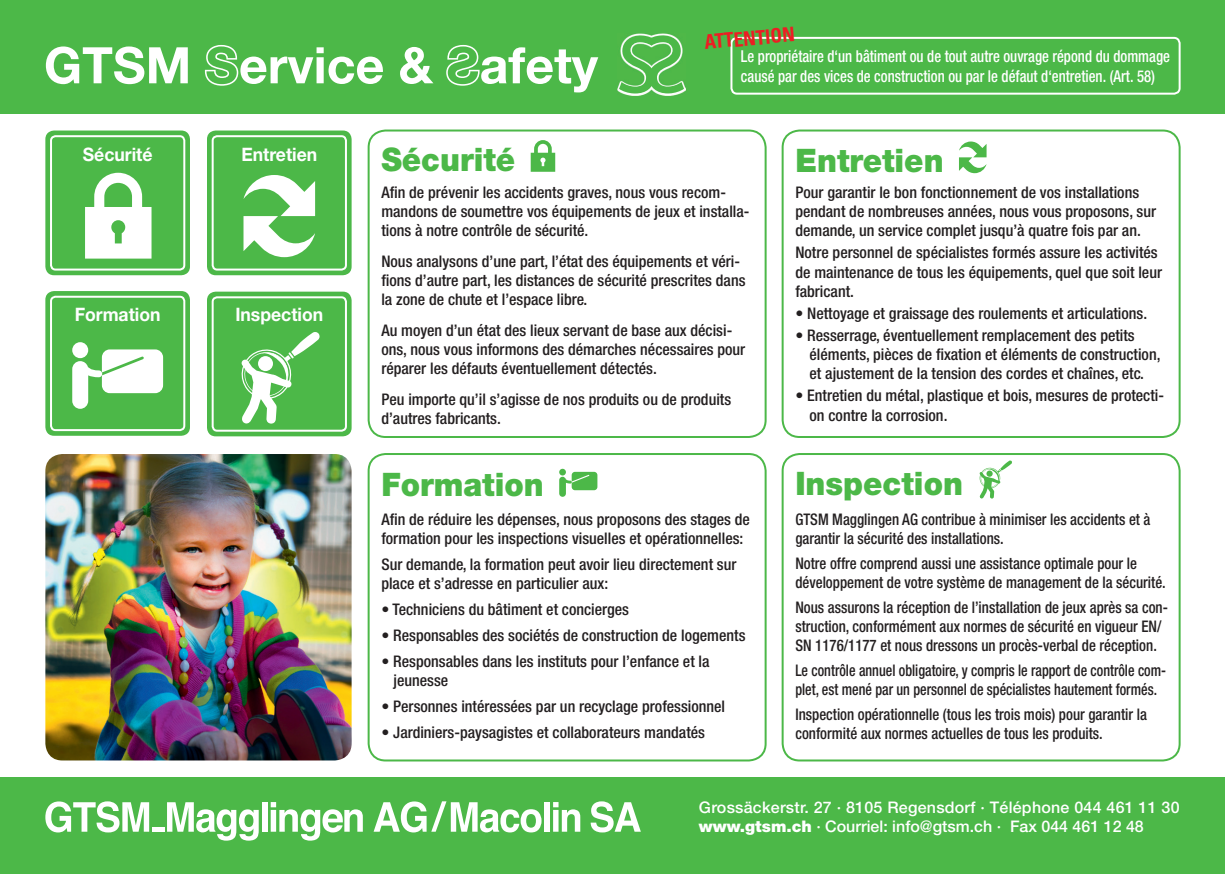
<style>
.page{position:relative;width:1225px;height:874px;background:#fff}
.page>*{position:absolute;margin:0;border:0;box-sizing:border-box;transform-origin:0 0}
.t1{font:700 50.4px "Helvetica Neue";color:#fff}
.t2{font:900 32.4px "Helvetica Neue";color:#4cb848;scale:.95 1}
.t3{font:700 condensed 20px "Univers";color:#ee1d23;scale:.95 1}
.t4{font:700 18.6px "Helvetica Neue";color:#fff;scale:.95 1}
.t5{font:500 condensed 16.4px/19.6px "Helvetica Neue";color:#fff;scale:.9 1}
.t6{font:500 condensed 16px/19.2px "Helvetica Neue";color:#231f20}
.t7{font:500 condensed 16px/19.2px "Helvetica Neue";color:#231f20;scale:.93 1}
.t8{font:500 condensed 16px/19.2px "Helvetica Neue";color:#231f20;scale:.88 1}
.t9{font:500 16px/19.2px "Helvetica Neue";letter-spacing:.015em;color:#fff}
.s1{color:#4cb848}
.s2{font-weight:900}
</style>
<div class="page">
<img style="left:45px;top:454px;width:306px;height:306px">
<div style="left:0;top:0;width:1225px;height:113px;background:#4cb848"></div>
<div style="left:0;top:777px;width:1225px;height:96px;background:#4cb848"></div>
<svg style="left:204px;top:45px;width:35px;height:41px"></svg>
<img style="left:617px;top:34px;width:68px;height:61px">
<svg style="left:619px;top:35px;width:65px;height:58px"></svg>
<svg style="left:45px;top:801px;width:104px;height:31px"></svg>
<svg style="left:167px;top:802px;width:92px;height:38px"></svg>
<div style="left:262px;top:801px;width:5px;height:30px;background:#fff"></div>
<svg style="left:271px;top:802px;width:92px;height:38px"></svg>
<svg style="left:373px;top:801px;width:168px;height:31px"></svg>
<div style="left:544px;top:801px;width:5px;height:30px;background:#fff"></div>
<svg style="left:553px;top:802px;width:27px;height:29px"></svg>
<svg style="left:590px;top:801px;width:51px;height:31px"></svg>
<div style="left:152px;top:826px;width:12px;height:5px;background:#fff"></div>
<div style="left:45px;top:130px;width:145px;height:145px;background:#4cb848;border-radius:9px"></div>
<div style="left:50px;top:135px;width:135px;height:135px;border:2px solid #fff;border-radius:5px"></div>
<div style="left:207px;top:130px;width:144px;height:145px;background:#4cb848;border-radius:9px"></div>
<div style="left:212px;top:135px;width:135px;height:135px;border:2px solid #fff;border-radius:5px"></div>
<div style="left:45px;top:291px;width:145px;height:144px;background:#4cb848;border-radius:9px"></div>
<div style="left:50px;top:295px;width:135px;height:136px;border:2px solid #fff;border-radius:5px"></div>
<div style="left:207px;top:291px;width:144px;height:145px;background:#4cb848;border-radius:9px"></div>
<div style="left:212px;top:296px;width:135px;height:135px;border:2px solid #fff;border-radius:5px"></div>
<svg style="left:85px;top:173px;width:66px;height:85px"></svg>
<div style="left:72px;top:342px;width:16px;height:16px;background:#fff;border-radius:50%"></div>
<svg style="left:72px;top:349px;width:91px;height:59px"></svg>
<svg style="left:243px;top:175px;width:72px;height:82px"></svg>
<svg style="left:241px;top:332px;width:79px;height:92px"></svg>
<div style="left:258px;top:356px;width:15px;height:15px;background:#fff;border-radius:50%"></div>
<div style="left:368px;top:129px;width:398px;height:309px;border:2px solid #4cb848;border-radius:17px"></div>
<div style="left:781px;top:129px;width:399px;height:309px;border:2px solid #4cb848;border-radius:17px"></div>
<div style="left:368px;top:453px;width:398px;height:308px;border:2px solid #4cb848;border-radius:17px"></div>
<div style="left:781px;top:453px;width:399px;height:308px;border:2px solid #4cb848;border-radius:17px"></div>
<svg style="left:531px;top:140px;width:24px;height:32px"></svg>
<svg style="left:559px;top:468px;width:7px;height:7px"></svg>
<svg style="left:559px;top:471px;width:38px;height:25px"></svg>
<svg style="left:959px;top:141px;width:27px;height:32px"></svg>
<svg style="left:979px;top:460px;width:33px;height:39px"></svg>
<div style="left:730px;top:37px;width:450px;height:58px;border:2px solid #fff;border-radius:6px"></div>
<svg style="left:446px;top:45px;width:34px;height:41px"></svg>
<h1 class="t1" style="left:44px;top:34px;width:555px">GTSM <span class="s1">S</span>ervice &amp; <span class="s1">S</span>afety</h1>
<p class="t3" style="left:703px;top:30px;width:97px;rotate:-5deg">ATTENTION</p>
<p class="t5" style="left:741px;top:46px;width:478px">Le propriétaire d‘un bâtiment ou de tout autre ouvrage répond du dommage causé par des vices de construction ou par le défaut d‘entretien. (Art. 58)</p>
<p class="t4" style="left:83px;top:142px;width:75px">Sécurité</p>
<p class="t4" style="left:241px;top:142px;width:81px">Entretien</p>
<h2 class="t2" style="left:381px;top:139px;width:143px">Sécurité</h2>
<h2 class="t2" style="left:795px;top:141px;width:158px">Entretien</h2>
<p class="t4" style="left:75px;top:303px;width:92px">Formation</p>
<p class="t4" style="left:235px;top:303px;width:94px">Inspection</p>
<p class="t6" style="left:381px;top:182px;width:369px">Afin de prévenir les accidents graves, nous vous recom&shy;mandons de soumettre vos équipements de jeux et installa&shy;tions à notre contrôle de sécurité.</p>
<p class="t6" style="left:381px;top:251px;width:366px">Nous analysons d’une part, l’état des équipements et véri&shy;fions d’autre part, les distances de sécurité prescrites dans la zone de chute et l’espace libre.</p>
<p class="t6" style="left:381px;top:320px;width:365px">Au moyen d’un état des lieux servant de base aux décisi&shy;ons, nous vous informons des démarches nécessaires pour réparer les défauts éventuellement détectés.</p>
<p class="t6" style="left:381px;top:389px;width:351px">Peu importe qu’il s’agisse de nos produits ou de produits d’autres fabricants.</p>
<h2 class="t2" style="left:381px;top:464px;width:173px">Formation</h2>
<p class="t6" style="left:381px;top:509px;width:370px">Afin de réduire les dépenses, nous proposons des stages de formation pour les inspections visuelles et opérationnelles:</p>
<p class="t6" style="left:381px;top:554px;width:357px">Sur demande, la formation peut avoir lieu directement sur place et s’adresse en particulier aux:</p>
<p class="t6" style="left:381px;top:599px;width:249px">• Techniciens du bâtiment et concierges</p>
<p class="t6" style="left:381px;top:625px;width:365px">• Responsables des sociétés de construction de logements</p>
<p class="t6" style="left:393px;top:651px;width:317px;text-indent:-12px">• Responsables dans les instituts pour l’enfance et la jeunesse</p>
<p class="t6" style="left:381px;top:696px;width:345px">• Personnes intéressées par un recyclage professionnel</p>
<p class="t6" style="left:381px;top:722px;width:325px">• Jardiniers-paysagistes et collaborateurs mandatés</p>
<p class="t6" style="left:795px;top:182px;width:362px">Pour garantir le bon fonctionnement de vos installations pendant de nombreuses années, nous vous proposons, sur demande, un service complet jusqu’à quatre fois par an.</p>
<p class="t6" style="left:795px;top:243px;width:368px">Notre personnel de spécialistes formés assure les activités de maintenance de tous les équipements, quel que soit leur fabricant.</p>
<p class="t6" style="left:795px;top:303px;width:353px">• Nettoyage et graissage des roulements et articulations.</p>
<p class="t6" style="left:809px;top:325px;width:352px;text-indent:-14px">• Resserrage, éventuellement remplacement des petits éléments, pièces de fixation et éléments de construction, et ajustement de la tension des cordes et chaînes, etc.</p>
<p class="t6" style="left:809px;top:386px;width:356px;text-indent:-14px">• Entretien du métal, plastique et bois, mesures de protecti&shy;on contre la corrosion.</p>
<h2 class="t2" style="left:795px;top:463px;width:178px">Inspection</h2>
<p class="t7" style="left:795px;top:509px;width:383px">GTSM Magglingen AG contribue à minimiser les accidents et à garantir la sécurité des installations.</p>
<p class="t7" style="left:795px;top:553px;width:400px">Notre offre comprend aussi une assistance optimale pour le développement de votre système de management de la sécurité.</p>
<p class="t7" style="left:795px;top:597px;width:402px">Nous assurons la réception de l’installation de jeux après sa con&shy;struction, conformément aux normes de sécurité en vigueur EN/<br>SN 1176/1177 et nous dressons un procès-verbal de réception.</p>
<p class="t8" style="left:795px;top:660px;width:423px">Le contrôle annuel obligatoire, y compris le rapport de contrôle com&shy;plet, est mené par un personnel de spécialistes hautement formés.</p>
<p class="t7" style="left:795px;top:704px;width:379px">Inspection opérationnelle (tous les trois mois) pour garantir la conformité aux normes actuelles de tous les produits.</p>
<p class="t9" style="left:699px;top:797px;width:482px">Grossäckerstr. 27 · 8105 Regensdorf · Téléphone 044 461 11 30 <span class="s2">www.gtsm.ch</span> · Courriel: info@gtsm.ch · Fax 044 461 12 48</p>
</div>
